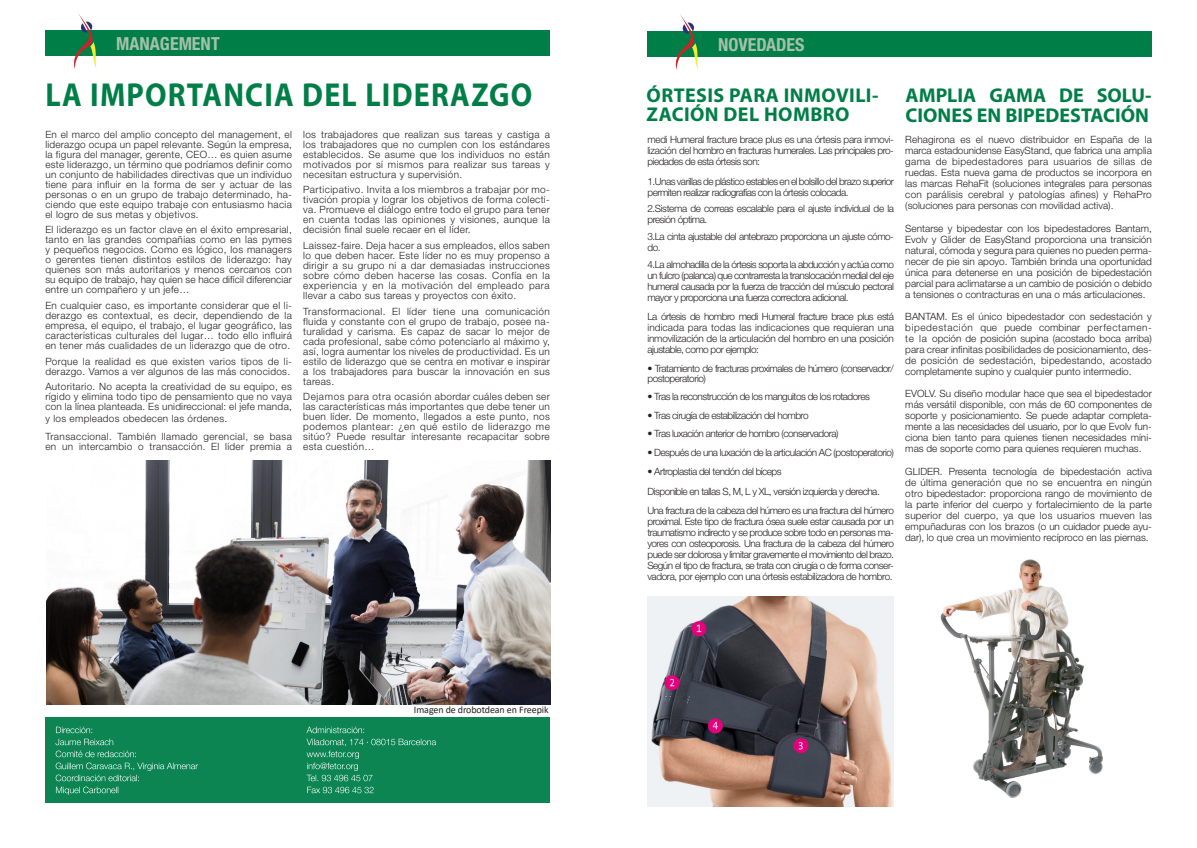
<style>
.page{position:relative;width:1197px;height:848px;background:#fff}
.page>*{position:absolute;margin:0;border:0;box-sizing:border-box;transform-origin:0 0}
.TITULO_NOTICIA{font:700 33.3px "Myriad Pro";letter-spacing:.04em;color:#007e47;scale:.9 1}
.SUBTITULO_interior_N{font:700 20px/20px "Myriad Pro";color:#007e47}
.SUBTITULO_interior_N-2{font:700 20px/19px "Myriad Pro";letter-spacing:.02em;color:#007e47}
.t1{font:700 condensed 18px "Helvetica Neue";color:#a5c0ac}
.t2{font:300 10px/10px "Helvetica Neue LT Std";color:#231f20;text-align:justify}
.t3{font:300 10px/11px "Helvetica Neue LT Std";letter-spacing:-.05em;color:#231f20}
.t4{font:300 10px/10px "Helvetica Neue LT Std";letter-spacing:.03em;color:#231f20}
.t5{font:300 10px/11px "Helvetica Neue LT Std";letter-spacing:-.04em;color:#231f20}
.t6{font:10px "Calibri";letter-spacing:-.01em;color:#231f20}
</style>
<div class="page">
<div style="left:45px;top:717px;width:504px;height:85px;background:#0c8553"></div>
<svg style="left:55px;top:726px;width:143px;height:68px"></svg>
<svg style="left:306px;top:726px;width:130px;height:67px"></svg>
<div style="left:647px;top:31px;width:504px;height:26px;background:#007e47"></div>
<svg style="left:675px;top:14px;width:23px;height:56px"></svg>
<div style="left:45px;top:30px;width:504px;height:26px;background:#007e47"></div>
<svg style="left:74px;top:13px;width:22px;height:56px"></svg>
<img style="left:47px;top:460px;width:503px;height:244px">
<img style="left:647px;top:596px;width:246px;height:210px">
<img style="left:940px;top:559px;width:163px;height:239px">
<p class="t1" style="left:116px;top:33px;width:105px">MANAGEMENT</p>
<p class="t1" style="left:718px;top:34px;width:88px">NOVEDADES</p>
<p class="TITULO_NOTICIA" style="left:45px;top:73px;width:542px">LA IMPORTANCIA DEL LIDERAZGO</p>
<p class="SUBTITULO_interior_N-2" style="left:646px;top:85px;width:233px">ÓRTESIS PARA INMOVILI-<br>ZACIÓN DEL HOMBRO</p>
<p class="SUBTITULO_interior_N" style="left:905px;top:85px;width:247px">AMPLIA GAMA DE SOLU-<br>CIONES EN BIPEDESTACIÓN</p>
<p class="t2" style="left:45px;top:129px;width:248px">En el marco del amplio concepto del management, el liderazgo ocupa un papel relevante. Según la empresa, la figura del manager, gerente, CEO… es quien asume este liderazgo, un término que podríamos definir como un conjunto de habilidades directivas que un individuo tiene para influir en la forma de ser y actuar de las personas o en un grupo de trabajo determinado, ha&shy;ciendo que este equipo trabaje con entusiasmo hacia el logro de sus metas y objetivos.</p>
<p class="t2" style="left:45px;top:224px;width:248px">El liderazgo es un factor clave en el éxito empresarial, tanto en las grandes compañias como en las pymes y pequeños negocios. Como es lógico, los managers o gerentes tienen distintos estilos de liderazgo: hay quienes son más autoritarios y menos cercanos con su equipo de trabajo, hay quien se hace difícil diferenciar entre un compañero y un jefe…</p>
<p class="t2" style="left:45px;top:300px;width:248px">En cualquier caso, es importante considerar que el li&shy;derazgo es contextual, es decir, dependiendo de la empresa, el equipo, el trabajo, el lugar geográfico, las características culturales del lugar… todo ello influirá en tener más cualidades de un liderazgo que de otro.</p>
<p class="t4" style="left:45px;top:356px;width:248px">Porque la realidad es que existen varios tipos de li&shy;derazgo. Vamos a ver algunos de las más conocidos.</p>
<p class="t2" style="left:45px;top:381px;width:248px">Autoritario. No acepta la creatividad de su equipo, es rígido y elimina todo tipo de pensamiento que no vaya con la línea planteada. Es unidireccional: el jefe manda,</p>
<p class="t4" style="left:45px;top:413px;width:183px">y los empleados obedecen las órdenes.</p>
<p class="t4" style="left:45px;top:431px;width:248px">Transaccional. También llamado gerencial, se basa en un intercambio o transacción. El líder premia a</p>
<p class="t2" style="left:303px;top:129px;width:248px">los trabajadores que realizan sus tareas y castiga a los trabajadores que no cumplen con los estándares establecidos. Se asume que los individuos no están motivados por sí mismos para realizar sus tareas y necesitan estructura y supervisión.</p>
<p class="t2" style="left:303px;top:184px;width:248px">Participativo. Invita a los miembros a trabajar por mo&shy;tivación propia y lograr los objetivos de forma colecti&shy;va. Promueve el diálogo entre todo el grupo para tener en cuenta todas las opiniones y visiones, aunque la decisión final suele recaer en el líder.</p>
<p class="t2" style="left:303px;top:240px;width:248px">Laissez-faire. Deja hacer a sus empleados, ellos saben lo que deben hacer. Este líder no es muy propenso a dirigir a su grupo ni a dar demasiadas instrucciones sobre cómo deben hacerse las cosas. Confía en la experiencia y en la motivación del empleado para llevar a cabo sus tareas y proyectos con éxito.</p>
<p class="t2" style="left:303px;top:306px;width:248px">Transformacional. El líder tiene una comunicación fluida y constante con el grupo de trabajo, posee na&shy;turalidad y carisma. Es capaz de sacar lo mejor de cada profesional, sabe cómo potenciarlo al máximo y, así, logra aumentar los niveles de productividad. Es un estilo de liderazgo que se centra en motivar e inspirar a los trabajadores para buscar la innovación en sus tareas.</p>
<p class="t2" style="left:303px;top:391px;width:248px">Dejamos para otra ocasión abordar cuáles deben ser las características más importantes que debe tener un buen líder. De momento, llegados a este punto, nos podemos plantear: ¿en qué estilo de liderazgo me sitúo? Puede resultar interesante recapacitar sobre esta cuestión…</p>
<p class="t6" style="left:414px;top:702px;width:136px">Imagen de drobotdean en Freepik</p>
<p class="t2" style="left:647px;top:134px;width:248px;line-height:11px">medi Humeral fracture brace plus es una órtesis para inmovi&shy;lización del hombro en fracturas humerales. Las principales pro&shy;piedades de esta órtesis son:</p>
<p class="t3" style="left:647px;top:175px;width:248px">1.Unas varillas de plástico estables en el bolsillo del brazo superior permiten realizar radiografías con la órtesis colocada.</p>
<p class="t5" style="left:647px;top:203px;width:248px">2.Sistema de correas escalable para el ajuste individual de la presión óptima.</p>
<p class="t3" style="left:647px;top:231px;width:248px">3.La cinta ajustable del antebrazo proporciona un ajuste cómo&shy;do.</p>
<p class="t2" style="left:647px;top:258px;width:248px;line-height:11px">4.La almohadilla de la órtesis soporta la abducción y actúa como un fulcro (palanca) que contrarresta la translocación medial del eje humeral causada por la fuerza de tracción del músculo pectoral mayor y proporciona una fuerza correctora adicional.</p>
<p class="t2" style="left:647px;top:311px;width:248px;line-height:11px">La órtesis de hombro medi Humeral fracture brace plus está indicada para todas las indicaciones que requieran una inmovilización de la articulación del hombro en una posición ajustable, como por ejemplo:</p>
<p class="t3" style="left:647px;top:363px;width:248px;line-height:10px">• Tratamiento de fracturas proximales de húmero (conservador/ postoperatorio)</p>
<p class="t3" style="left:647px;top:391px;width:224px">• Tras la reconstrucción de los manguitos de los rotadores</p>
<p class="t3" style="left:647px;top:409px;width:163px">• Tras cirugía de estabilización del hombro</p>
<p class="t3" style="left:647px;top:428px;width:193px">• Tras luxación anterior de hombro (conservadora)</p>
<p class="t3" style="left:647px;top:446px;width:248px">• Después de una luxación de la articulación AC (postoperatorio)</p>
<p class="t3" style="left:647px;top:466px;width:136px">• Artroplastia del tendón del bíceps</p>
<p class="t3" style="left:647px;top:485px;width:234px">Disponible en tallas S, M, L y XL, versión izquierda y derecha.</p>
<p class="t2" style="left:647px;top:504px;width:248px;line-height:11px">Una fractura de la cabeza del húmero es una fractura del húmero proximal. Este tipo de fractura ósea suele estar causada por un traumatismo indirecto y se produce sobre todo en personas ma&shy;yores con osteoporosis. Una fractura de la cabeza del húmero puede ser dolorosa y limitar gravemente el movimiento del brazo.<br>Según el tipo de fractura, se trata con cirugía o de forma conser&shy;vadora, por ejemplo con una órtesis estabilizadora de hombro.</p>
<p class="t2" style="left:905px;top:134px;width:248px;line-height:11px">Rehagirona es el nuevo distribuidor en España de la marca estadounidense EasyStand, que fabrica una amplia gama de bipedestadores para usuarios de sillas de ruedas. Esta nueva gama de productos se incorpora en las marcas RehaFit (soluciones integrales para personas con parálisis cerebral y patologías afines) y RehaPro (soluciones para personas con movilidad activa).</p>
<p class="t2" style="left:905px;top:222px;width:248px;line-height:11px">Sentarse y bipedestar con los bipedestadores Bantam, Evolv y Glider de EasyStand proporciona una transición natural, cómoda y segura para quienes no pueden perma&shy;necer de pie sin apoyo. También brinda una oportunidad única para detenerse en una posición de bipedestación parcial para aclimatarse a un cambio de posición o debido a tensiones o contracturas en una o más articulaciones.</p>
<p class="t2" style="left:905px;top:311px;width:248px;line-height:11px">BANTAM. Es el único bipedestador con sedestación y bipedestación que puede combinar perfectamen&shy;te la opción de posición supina (acostado boca arriba) para crear infinitas posibilidades de posicionamiento, des&shy;de posición de sedestación, bipedestando, acostado completamente supino y cualquier punto intermedio.</p>
<p class="t2" style="left:905px;top:388px;width:248px;line-height:11px">EVOLV. Su diseño modular hace que sea el bipedestador más versátil disponible, con más de 60 componentes de soporte y posicionamiento. Se puede adaptar completa&shy;mente a las necesidades del usuario, por lo que Evolv fun&shy;ciona bien tanto para quienes tienen necesidades míni&shy;mas de soporte como para quienes requieren muchas.</p>
<p class="t2" style="left:905px;top:465px;width:248px;line-height:11px">GLIDER. Presenta tecnología de bipedestación activa de última generación que no se encuentra en ningún otro bipedestador: proporciona rango de movimiento de la parte inferior del cuerpo y fortalecimiento de la parte superior del cuerpo, ya que los usuarios mueven las empuñaduras con los brazos (o un cuidador puede ayu&shy;dar), lo que crea un movimiento recíproco en las piernas.</p>
</div>
